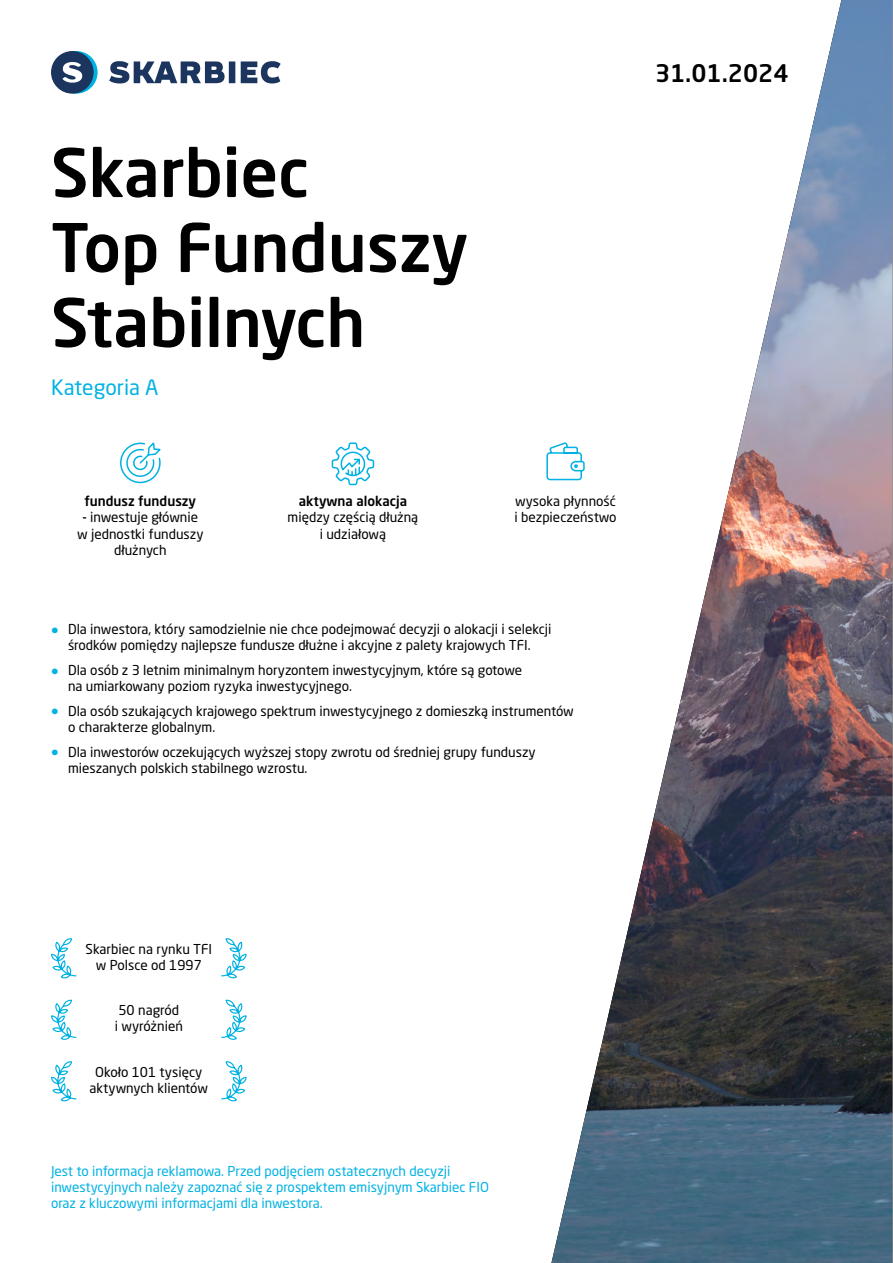
<style>
.page{position:relative;width:893px;height:1263px;background:#fff}
.page>*{position:absolute;margin:0;border:0;box-sizing:border-box;transform-origin:0 0}
.t1{font:500 66px/75px "Neo Sans Pro";color:#000}
.t2{font:500 24px "Neo Sans Pro";color:#000}
.t3{font:21px "Neo Sans Pro";color:#00b2e3}
.t4{font:13.5px/16.2px "Neo Sans Pro";color:#000;text-align:center}
.t5{font:13.5px/16.2px "Neo Sans Pro";color:#00b2e3}
.t6{font:500 13.5px "Neo Sans Pro";color:#000}
.s1{font-weight:500}
.s2{font-size:18px;color:#00b2e3}
</style>
<div class="page">
<svg style="left:51px;top:1061px;width:26px;height:41px"></svg>
<svg style="left:51px;top:999px;width:26px;height:41px"></svg>
<svg style="left:51px;top:938px;width:26px;height:41px"></svg>
<svg style="left:221px;top:1061px;width:26px;height:41px"></svg>
<svg style="left:221px;top:999px;width:26px;height:41px"></svg>
<svg style="left:221px;top:938px;width:26px;height:41px"></svg>
<svg style="left:55px;top:51px;width:43px;height:43px"></svg>
<div style="left:51px;top:51px;width:43px;height:43px;background:#1c355e;border-radius:50%"></div>
<svg style="left:62px;top:62px;width:20px;height:21px"></svg>
<svg style="left:109px;top:61px;width:172px;height:22px"></svg>
<svg style="left:331px;top:442px;width:44px;height:44px"></svg>
<svg style="left:546px;top:447px;width:5px;height:34px"></svg>
<img style="left:551px;top:0;width:341px;height:1263px">
<svg style="left:120px;top:442px;width:41px;height:42px"></svg>
<h1 class="t1" style="left:51px;top:134px;width:419px">Skarbiec<br>Top Funduszy<br>Stabilnych</h1>
<h3 class="t3" style="left:51px;top:374px;width:109px">Kategoria A</h3>
<p class="t6" style="left:85px;top:493px;width:113px">fundusz funduszy</p>
<p class="t4" style="left:77px;top:509px;width:128px"><span class="s1">-</span> inwestuje głównie w jednostki funduszy dłużnych</p>
<p class="t6" style="left:299px;top:493px;width:110px">aktywna alokacja</p>
<p class="t4" style="left:288px;top:509px;width:132px">między częścią dłużną i udziałową</p>
<p class="t4" style="left:514px;top:493px;width:104px;text-align:left">wysoka płynność i bezpieczeństwo</p>
<p class="t4" style="left:51px;top:620px;width:502px"><span class="s2">•</span> Dla inwestora, który samodzielnie nie chce podejmować decyzji o alokacji i selekcji środków pomiędzy najlepsze fundusze dłużne i akcyjne z palety krajowych TFI.</p>
<p class="t4" style="left:68px;top:661px;width:456px;text-align:left;text-indent:-17px"><span class="s2">•</span> Dla osób z 3 letnim minimalnym horyzontem inwestycyjnym, które są gotowe na umiarkowany poziom ryzyka inwestycyjnego.</p>
<p class="t4" style="left:68px;top:702px;width:507px;text-align:left;text-indent:-17px"><span class="s2">•</span> Dla osób szukających krajowego spektrum inwestycyjnego z domieszką instrumentów o charakterze globalnym.</p>
<p class="t4" style="left:68px;top:743px;width:469px;text-align:left;text-indent:-17px"><span class="s2">•</span> Dla inwestorów oczekujących wyższej stopy zwrotu od średniej grupy funduszy mieszanych polskich stabilnego wzrostu.</p>
<h2 class="t2" style="left:655px;top:58px;width:135px">31.01.2024</h2>
<p class="t4" style="left:86px;top:940px;width:128px">Skarbiec na rynku TFI w Polsce od 1997</p>
<p class="t4" style="left:115px;top:1002px;width:70px;text-align:left">50 nagród<br>i wyróżnień</p>
<p class="t4" style="left:90px;top:1063px;width:120px">Około 101 tysięcy aktywnych klientów</p>
<p class="t5" style="left:51px;top:1162px;width:439px">Jest to informacja reklamowa. Przed podjęciem ostatecznych decyzji inwestycyjnych należy zapoznać się z prospektem emisyjnym Skarbiec FIO oraz z kluczowymi informacjami dla inwestora.</p>
</div>
